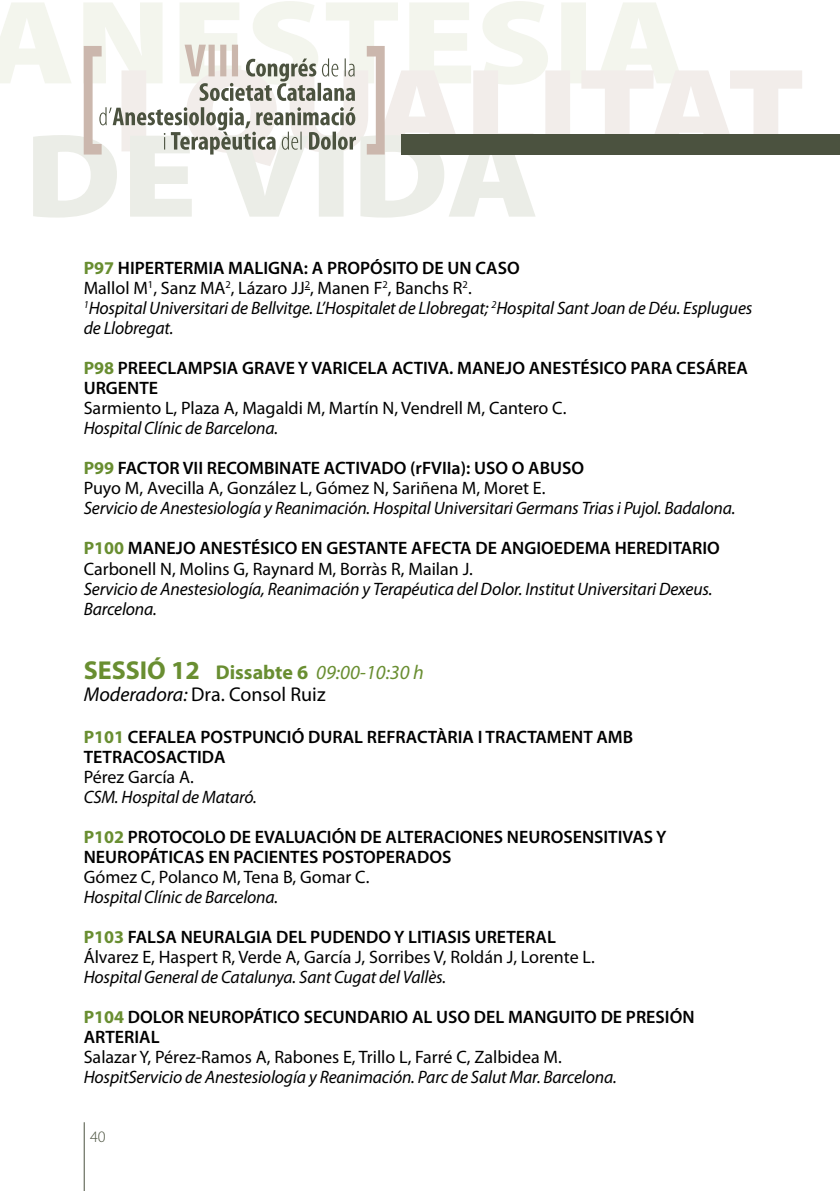
<style>
.page{position:relative;width:840px;height:1191px;background:#fff}
.page>*{position:absolute;margin:0;border:0;box-sizing:border-box;transform-origin:0 0}
.t1{font:20px/22px "Myriad Pro";color:#000}
.t2{font:italic 18px/20px "Myriad Pro";letter-spacing:-.01em;color:#000}
.t3{font:600 18px/20px "Myriad Pro";color:#000}
.t4{font:18px/20px "Myriad Pro";color:#000}
.t5{font:300 16px "Myriad Pro";color:#4b523f}
.s1{font-weight:700;font-style:normal;color:#698e31}
.s2{font-weight:600;font-style:normal}
.s3{font-style:normal}
.s4{font-weight:700;color:#698e31}
.s5{font-weight:600}
.s6{font-weight:400}
.s7{font-weight:700;font-size:26px;color:#698e31}
.s8{font-style:italic;color:#698e31}
.s9{font-style:italic}
</style>
<div class="page">
<svg style="left:0;top:1px;width:802px;height:217px"></svg>
<div style="left:401px;top:134px;width:438px;height:21px;background:#4b523f"></div>
<svg style="left:366px;top:46px;width:18px;height:108px"></svg>
<svg style="left:84px;top:45px;width:272px;height:109px"></svg>
<hr style="left:84px;top:1122px;width:1px;height:69px;background:#4b523f">
<p class="t2" style="left:84px;top:258px;width:669px"><span class="s1">P97</span> <span class="s2">HIPERTERMIA MALIGNA: A PROPÓSITO DE UN CASO<br></span><span class="s3">Mallol M</span><sup>1</sup><span class="s3">, Sanz MA</span><sup>2</sup><span class="s3">, Lázaro JJ</span><sup>2</sup><span class="s3">, Manen F</span><sup>2</sup><span class="s3">, Banchs R</span><sup>2</sup><span class="s3">.<br></span><sup>1</sup>Hospital Universitari de Bellvitge. L’Hospitalet de Llobregat; <sup>2</sup>Hospital Sant Joan de Déu. Esplugues de Llobregat.</p>
<p class="t3" style="left:84px;top:358px;width:665px"><span class="s4">P98</span> PREECLAMPSIA GRAVE Y VARICELA ACTIVA. MANEJO ANESTÉSICO PARA CESÁREA<br>URGENTE</p>
<p class="t4" style="left:84px;top:398px;width:484px">Sarmiento L, Plaza A, Magaldi M, Martín N, Vendrell M, Cantero C.</p>
<p class="t2" style="left:84px;top:418px;width:196px">Hospital Clínic de Barcelona.</p>
<p class="t4" style="left:84px;top:458px;width:501px"><span class="s4">P99</span> <span class="s5">FACTOR VII RECOMBINATE ACTIVADO (rFVIIa): USO O ABUSO<br></span>Puyo M, Avecilla A, González L, Gómez N, Sariñena M, Moret E.</p>
<p class="t2" style="left:84px;top:498px;width:653px">Servicio de Anestesiología y Reanimación. Hospital Universitari Germans Trias i Pujol. Badalona.</p>
<p class="t3" style="left:84px;top:538px;width:637px"><span class="s4">P100</span> MANEJO ANESTÉSICO EN GESTANTE AFECTA DE ANGIOEDEMA HEREDITARIO<br><span class="s6">Carbonell N, Molins G, Raynard M, Borràs R, Mailan J.</span></p>
<p class="t2" style="left:84px;top:578px;width:630px">Servicio de Anestesiología, Reanimación y Terapéutica del Dolor. Institut Universitari Dexeus.<br>Barcelona.</p>
<p class="t1" style="left:84px;top:660px;width:341px"><span class="s7">SESSIÓ 12</span> <span class="s4">Dissabte 6</span> <span class="s8">09:00-10:30 h<br></span><span class="s9">Moderadora:</span> Dra. Consol Ruiz</p>
<p class="t3" style="left:84px;top:726px;width:550px"><span class="s4">P101</span> CEFALEA POSTPUNCIÓ DURAL REFRACTÀRIA I TRACTAMENT AMB<br>TETRACOSACTIDA</p>
<p class="t4" style="left:84px;top:766px;width:112px">Pérez García A.</p>
<p class="t2" style="left:84px;top:786px;width:175px">CSM. Hospital de Mataró.</p>
<p class="t3" style="left:84px;top:826px;width:584px"><span class="s4">P102</span> PROTOCOLO DE EVALUACIÓN DE ALTERACIONES NEUROSENSITIVAS Y<br>NEUROPÁTICAS EN PACIENTES POSTOPERADOS</p>
<p class="t4" style="left:84px;top:866px;width:287px">Gómez C, Polanco M, Tena B, Gomar C.</p>
<p class="t2" style="left:84px;top:886px;width:196px">Hospital Clínic de Barcelona.</p>
<p class="t4" style="left:84px;top:926px;width:512px"><span class="s4">P103</span> <span class="s5">FALSA NEURALGIA DEL PUDENDO Y LITIASIS URETERAL<br></span>Álvarez E, Haspert R, Verde A, García J, Sorribes V, Roldán J, Lorente L.</p>
<p class="t2" style="left:84px;top:966px;width:364px">Hospital General de Catalunya. Sant Cugat del Vallès.</p>
<p class="t3" style="left:84px;top:1006px;width:612px"><span class="s4">P104</span> DOLOR NEUROPÁTICO SECUNDARIO AL USO DEL MANGUITO DE PRESIÓN<br>ARTERIAL</p>
<p class="t4" style="left:84px;top:1046px;width:479px">Salazar Y, Pérez-Ramos A, Rabones E, Trillo L, Farré C, Zalbidea M.</p>
<p class="t2" style="left:84px;top:1066px;width:534px">HospitServicio de Anestesiología y Reanimación. Parc de Salut Mar. Barcelona.</p>
<p class="t5" style="left:90px;top:1127px;width:17px">40</p>
</div>
